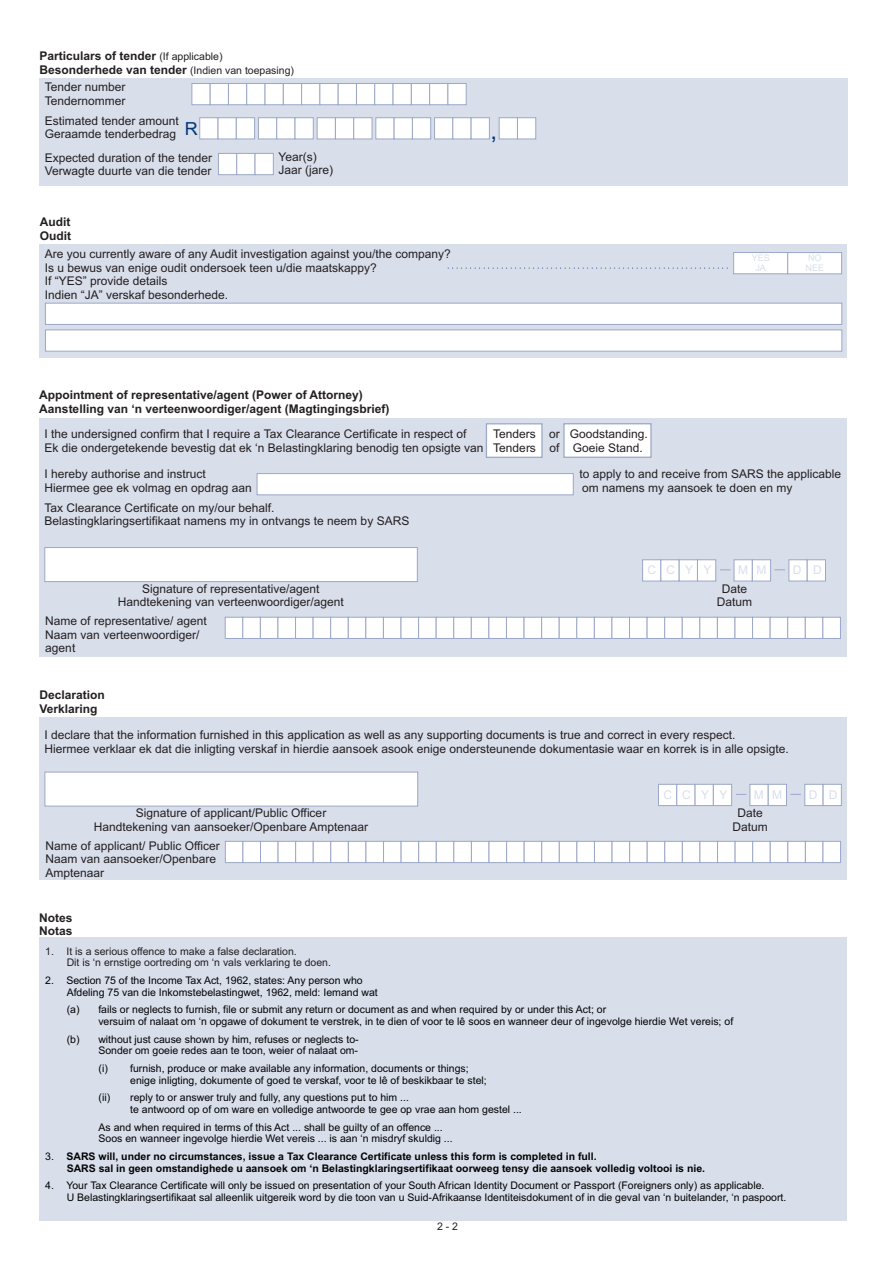
<style>
.page{position:relative;width:893px;height:1263px;background:#fff}
.page>*{position:absolute;margin:0;border:0;box-sizing:border-box;transform-origin:0 0}
.t1{font:24px "Arial";color:#013775}
.t2{font:18px "Arial";color:#013775}
.t3{font:12px/13.4px "Arial";color:#231f20}
.t4{font:700 12px/13.4px "Arial";color:#231f20}
.t5{font:12px "Arial";letter-spacing:.855em;color:#d9deeb}
.t6{font:10.5px/11.7px "Arial";color:#010202}
.t7{font:700 10.5px/11.7px "Arial";color:#010202}
.t8{font:10.5px/11.7px "Arial";color:#231f20}
.t9{font:9px/10.1px "Arial";color:#d9deeb;text-align:center}
.s1{font-weight:400;font-size:10.5px}
.s2{font-weight:400}
</style>
<div class="page">
<div style="left:39px;top:79px;width:808px;height:107px;background:#d9deeb"></div>
<div style="left:40px;top:244px;width:807px;height:113px;background:#d9deeb"></div>
<div style="left:39px;top:418px;width:807px;height:239px;background:#d9deeb"></div>
<svg style="left:256px;top:473px;width:318px;height:23px;background:#f4f5f9"></svg>
<svg style="left:45px;top:302px;width:798px;height:50px;background:#f2f4f8"></svg>
<div style="left:44px;top:547px;width:374px;height:35px;background:#fff"></div>
<svg style="left:224px;top:616px;width:617px;height:23px;background:#eef0f6"></svg>
<svg style="left:191px;top:83px;width:276px;height:22px;background:#f0f2f7"></svg>
<svg style="left:218px;top:153px;width:56px;height:22px"></svg>
<svg style="left:199px;top:117px;width:291px;height:23px;background:#edeff5"></svg>
<svg style="left:498px;top:117px;width:38px;height:23px"></svg>
<svg style="left:642px;top:559px;width:184px;height:23px"></svg>
<svg style="left:448px;top:252px;width:394px;height:22px"></svg>
<svg style="left:485px;top:423px;width:58px;height:35px;background:#f2f4f8"></svg>
<svg style="left:563px;top:423px;width:89px;height:35px;background:#f4f5f9"></svg>
<div style="left:39px;top:718px;width:807px;height:162px;background:#d9deeb"></div>
<svg style="left:44px;top:771px;width:374px;height:36px;background:#f7f8fb"></svg>
<svg style="left:225px;top:840px;width:616px;height:23px;background:#eff1f6"></svg>
<svg style="left:658px;top:783px;width:184px;height:23px"></svg>
<div style="left:39px;top:937px;width:807px;height:284px;background:#d9deeb"></div>
<p class="t4" style="left:39px;top:50px;width:256px">Particulars of tender <span class="s1">(If applicable)<br></span>Besonderhede van tender <span class="s1">(Indien van toepasing)</span></p>
<p class="t3" style="left:45px;top:82px;width:82px">Tender number<br>Tendernommer</p>
<p class="t3" style="left:45px;top:115px;width:136px">Estimated tender amount<br>Geraamde tenderbedrag</p>
<h2 class="t2" style="left:185px;top:122px;width:14px">R</h2>
<p class="t3" style="left:45px;top:152px;width:169px">Expected duration of the tender<br>Verwagte duurte van die tender</p>
<p class="t4" style="left:40px;top:217px;width:33px">Audit<br>Oudit</p>
<p class="t3" style="left:278px;top:151px;width:56px">Year(s)<br>Jaar (jare)</p>
<p class="t3" style="left:45px;top:249px;width:408px">Are you currently aware of any Audit investigation against you/the company?<br>Is u bewus van enige oudit ondersoek teen u/die maatskappy?<br>If “YES” provide details<br>Indien “JA” verskaf besonderhede.</p>
<p class="t4" style="left:39px;top:390px;width:352px">Appointment of representative/agent (Power of Attorney)<br>Aanstelling van ‘n verteenwoordiger/agent (Magtingingsbrief)</p>
<h1 class="t1" style="left:490px;top:122px;width:8px">,</h1>
<p class="t9" style="left:752px;top:254px;width:20px">YES<br>JA</p>
<p class="t9" style="left:805px;top:254px;width:20px;text-align:left">NO<br>NEE</p>
<p class="t3" style="left:45px;top:428px;width:605px;text-indent:448px">Tenders or Goodstanding.<br>Ek die ondergetekende bevestig dat ek ‘n Belastingklaring benodig ten opsigte van Tenders of Goeie Stand.</p>
<p class="t3" style="left:45px;top:469px;width:163px">I hereby authorise and instruct</p>
<p class="t3" style="left:580px;top:469px;width:263px">to apply to and receive from SARS the applicable</p>
<p class="t3" style="left:45px;top:482px;width:209px">Hiermee gee ek volmag en opdrag aan</p>
<p class="t3" style="left:582px;top:482px;width:212px">om namens my aansoek te doen en my</p>
<p class="t3" style="left:45px;top:502px;width:366px">Tax Clearance Certificate on my/our behalf.<br>Belastingklaringsertifikaat namens my in ontvangs te neem by SARS</p>
<p class="t3" style="left:45px;top:428px;width:423px">I the undersigned confirm that I require a Tax Clearance Certificate in respect of</p>
<p class="t5" style="left:647px;top:566px;width:66px">CCYY</p>
<p class="t5" style="left:738px;top:565px;width:30px">M M</p>
<p class="t5" style="left:793px;top:565px;width:30px">D D</p>
<p class="t3" style="left:118px;top:583px;width:228px;text-align:center">Signature of representative/agent<br>Handtekening van verteenwoordiger/agent</p>
<p class="t3" style="left:717px;top:583px;width:37px;text-align:center">Date<br>Datum</p>
<p class="t3" style="left:45px;top:615px;width:163px">Name of representative/ agent<br>Naam van verteenwoordiger/ agent</p>
<p class="t4" style="left:39px;top:690px;width:67px">Declaration<br>Verklaring</p>
<p class="t3" style="left:45px;top:729px;width:746px">I declare that the information furnished in this application as well as any supporting documents is true and correct in every respect.<br>Hiermee verklaar ek dat die inligting verskaf in hierdie aansoek asook enige ondersteunende dokumentasie waar en korrek is in alle opsigte.</p>
<p class="t5" style="left:663px;top:790px;width:66px">CCYY</p>
<p class="t5" style="left:754px;top:790px;width:30px">M M</p>
<p class="t5" style="left:809px;top:790px;width:30px">D D</p>
<p class="t3" style="left:94px;top:808px;width:276px;text-align:center">Signature of applicant/Public Officer<br>Handtekening van aansoeker/Openbare Amptenaar</p>
<p class="t3" style="left:733px;top:808px;width:37px;text-align:center">Date<br>Datum</p>
<p class="t3" style="left:45px;top:840px;width:176px">Name of applicant/ Public Officer<br>Naam van aansoeker/Openbare<br>Amptenaar</p>
<p class="t4" style="left:39px;top:912px;width:35px">Notes<br>Notas</p>
<p class="t8" style="left:67px;top:946px;width:266px;text-indent:-21px">1. It is a serious offence to make a false declaration.<br>Dit is ‘n ernstige oortreding om ‘n vals verklaring te doen.</p>
<p class="t6" style="left:67px;top:975px;width:313px;text-indent:-21px">2. Section 75 of the Income Tax Act, 1962, states: Any person who<br>Afdeling 75 van die Inkomstebelastingwet, 1962, meld: Iemand wat</p>
<p class="t6" style="left:98px;top:1005px;width:636px;text-indent:-32px">(a) fails or neglects to furnish, file or submit any return or document as and when required by or under this Act; or<br>versuim of nalaat om ‘n opgawe of dokument te verstrek, in te dien of voor te lê soos en wanneer deur of ingevolge hierdie Wet vereis; of</p>
<p class="t6" style="left:67px;top:1034px;width:293px;text-align:right">(b) without just cause shown by him, refuses or neglects to-<br>Sonder om goeie redes aan te toon, weier of nalaat om-</p>
<p class="t6" style="left:130px;top:1063px;width:358px;text-indent:-32px">(i) furnish, produce or make available any information, documents or things; enige inligting, dokumente of goed te verskaf, voor te lê of beskikbaar te stel;</p>
<p class="t6" style="left:130px;top:1093px;width:393px;text-indent:-32px">(ii) reply to or answer truly and fully, any questions put to him ...<br>te antwoord op of om ware en volledige antwoorde te gee op vrae aan hom gestel ...</p>
<p class="t6" style="left:99px;top:1122px;width:356px">As and when required in terms of this Act ... shall be guilty of an offence ...<br>Soos en wanneer ingevolge hierdie Wet vereis ... is aan ‘n misdryf skuldig ...</p>
<p class="t7" style="left:67px;top:1151px;width:640px;text-indent:-21px"><span class="s2">3.</span> SARS will, under no circumstances, issue a Tax Clearance Certificate unless this form is completed in full.<br>SARS sal in geen omstandighede u aansoek om ‘n Belastingklaringsertifikaat oorweeg tensy die aansoek volledig voltooi is nie.</p>
<p class="t6" style="left:67px;top:1181px;width:721px;text-indent:-21px">4. Your Tax Clearance Certificate will only be issued on presentation of your South African Identity Document or Passport (Foreigners only) as applicable.<br>U Belastingklaringsertifikaat sal alleenlik uitgereik word by die toon van u Suid-Afrikaanse Identiteisdokument of in die geval van ‘n buitelander, ‘n paspoort.</p>
<p class="t8" style="left:437px;top:1221px;width:23px">2 - 2</p>
</div>
